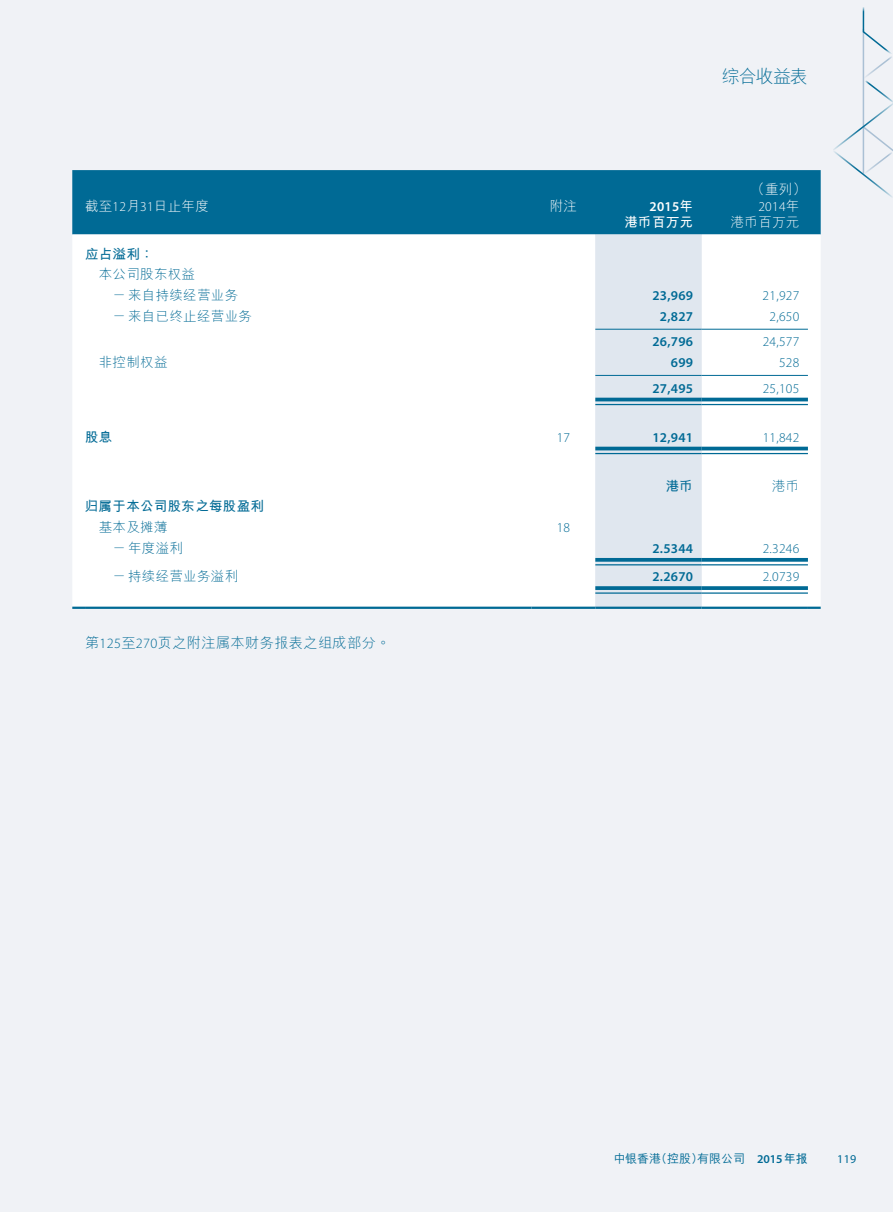
<style>
.page{position:relative;width:893px;height:1212px;background:#f0f2f6}
.page>*{position:absolute;margin:0;border:0;box-sizing:border-box;transform-origin:0 0}
.t1{font:300 18px "M Hei HKS";letter-spacing:-.06em;color:#006a95}
.t2{font:300 14.25px "M Hei HKS";letter-spacing:.02em;color:#006a95}
.t3{font:300 13.5px/20.7px "M Hei HKS";letter-spacing:.02em;color:#006a95}
.t4{font:300 13.5px "Myriad Pro";letter-spacing:.02em;color:#006a95}
.t5{font:600 13.5px "Myriad Pro";letter-spacing:.02em;color:#006a95}
.t6{font:300 13.5px "M Hei HKS";letter-spacing:.02em;color:#fff}
.t7{font:700 13.5px "M Hei HKS";letter-spacing:.02em;color:#006a95}
.t8{font:600 13.5px "Myriad Pro";color:#fff}
.t9{font:300 13.5px "Myriad Pro";color:#fff}
.t10{font:700 13.5px "M Hei HKS";letter-spacing:.02em;color:#fff}
.t11{font:500 12px "M Hei HKS";color:#006a95}
.t12{font:12px "Myriad Pro";color:#006a95}
.s1{font-family:"Myriad Pro"}
.s2{font-family:"M Hei HKS";font-weight:700}
.s3{font-family:"M Hei HKS"}
.s4{font-family:"Myriad Pro";font-weight:600}
.s5{font-weight:700}
</style>
<div class="page">
<svg style="left:833px;top:7px;width:60px;height:190px"></svg>
<div style="left:72px;top:170px;width:749px;height:64px;background:#006a95"></div>
<div style="left:72px;top:234px;width:749px;height:373px;background:#fff"></div>
<div style="left:595px;top:234px;width:107px;height:373px;background:#e0e7ef"></div>
<svg style="left:72px;top:607px;width:13px;height:2px"></svg>
<hr style="left:85px;top:607px;width:446px;height:2px;background:#006a95">
<hr style="left:531px;top:607px;width:64px;height:2px;background:#006a95">
<hr style="left:595px;top:607px;width:107px;height:2px;background:#006a95">
<hr style="left:702px;top:607px;width:106px;height:2px;background:#006a95">
<svg style="left:808px;top:607px;width:13px;height:2px"></svg>
<hr style="left:595px;top:329px;width:107px;height:1px;background:#006a95">
<hr style="left:702px;top:329px;width:106px;height:1px;background:#006a95">
<hr style="left:595px;top:375px;width:107px;height:1px;background:#006a95">
<hr style="left:702px;top:375px;width:106px;height:1px;background:#006a95">
<hr style="left:595px;top:398px;width:107px;height:3px;background:#006a95">
<hr style="left:595px;top:404px;width:107px;height:1px;background:#006a95">
<hr style="left:702px;top:398px;width:106px;height:3px;background:#006a95">
<hr style="left:702px;top:404px;width:106px;height:1px;background:#006a95">
<hr style="left:595px;top:447px;width:107px;height:3px;background:#006a95">
<hr style="left:595px;top:453px;width:107px;height:1px;background:#006a95">
<hr style="left:702px;top:447px;width:106px;height:3px;background:#006a95">
<hr style="left:702px;top:453px;width:106px;height:1px;background:#006a95">
<svg style="left:595px;top:558px;width:107px;height:4px"></svg>
<hr style="left:595px;top:564px;width:107px;height:1px;background:#006a95">
<svg style="left:702px;top:558px;width:106px;height:4px"></svg>
<hr style="left:702px;top:564px;width:106px;height:1px;background:#006a95">
<svg style="left:595px;top:586px;width:107px;height:4px"></svg>
<hr style="left:595px;top:592px;width:107px;height:2px;background:#006a95">
<svg style="left:702px;top:586px;width:106px;height:4px"></svg>
<hr style="left:702px;top:592px;width:106px;height:2px;background:#006a95">
<h1 class="t1" style="left:722px;top:64px;width:87px">綜合收益表</h1>
<p class="t6" style="left:751px;top:180px;width:56px">（重列）</p>
<p class="t6" style="left:85px;top:196px;width:125px">截至<span class="s1">12</span>月<span class="s1">31</span>日止年度</p>
<p class="t6" style="left:550px;top:196px;width:29px">附註</p>
<p class="t8" style="left:649px;top:198px;width:45px">2015<span class="s2">年</span></p>
<p class="t9" style="left:758px;top:199px;width:43px">2014<span class="s3">年</span></p>
<p class="t10" style="left:624px;top:212px;width:70px">港幣百萬元</p>
<p class="t6" style="left:731px;top:213px;width:70px">港幣百萬元</p>
<p class="t7" style="left:85px;top:244px;width:70px">應佔溢利：</p>
<p class="t3" style="left:113px;top:264px;width:127px;text-indent:-14px">本公司股東權益<br>－來自持續經營業務</p>
<p class="t5" style="left:652px;top:287px;width:42px">23,969</p>
<p class="t4" style="left:763px;top:288px;width:38px">21,927</p>
<p class="t3" style="left:113px;top:305px;width:141px">－來自已終止經營業務</p>
<p class="t5" style="left:660px;top:308px;width:35px">2,827</p>
<p class="t4" style="left:769px;top:309px;width:31px">2,650</p>
<p class="t5" style="left:652px;top:333px;width:42px">26,796</p>
<p class="t4" style="left:763px;top:334px;width:38px">24,577</p>
<p class="t3" style="left:99px;top:351px;width:70px">非控制權益</p>
<p class="t5" style="left:671px;top:354px;width:24px">699</p>
<p class="t4" style="left:779px;top:355px;width:22px">528</p>
<p class="t5" style="left:652px;top:379px;width:42px">27,495</p>
<p class="t4" style="left:763px;top:381px;width:38px">25,105</p>
<p class="t7" style="left:85px;top:427px;width:29px">股息</p>
<p class="t4" style="left:557px;top:430px;width:15px">17</p>
<p class="t5" style="left:652px;top:428px;width:42px">12,941</p>
<p class="t4" style="left:763px;top:430px;width:38px">11,842</p>
<p class="t7" style="left:666px;top:476px;width:29px">港幣</p>
<p class="t3" style="left:772px;top:475px;width:29px">港幣</p>
<p class="t7" style="left:85px;top:496px;width:180px">歸屬於本公司股東之每股盈利</p>
<p class="t3" style="left:99px;top:516px;width:70px">基本及攤薄</p>
<p class="t4" style="left:557px;top:520px;width:15px">18</p>
<p class="t3" style="left:113px;top:537px;width:72px">－年度溢利</p>
<p class="t5" style="left:652px;top:540px;width:42px">2.5344</p>
<p class="t4" style="left:763px;top:541px;width:38px">2.3246</p>
<p class="t3" style="left:113px;top:565px;width:127px">－持續經營業務溢利</p>
<p class="t5" style="left:652px;top:568px;width:42px">2.2670</p>
<p class="t4" style="left:763px;top:569px;width:38px">2.0739</p>
<p class="t2" style="left:85px;top:632px;width:307px">第<span class="s1">125</span>至<span class="s1">270</span>頁之附註屬本財務報表之組成部分。</p>
<p class="t11" style="left:613px;top:1150px;width:196px">中銀香港（控股）有限公司 <span class="s4">2015</span><span class="s5">年報</span></p>
<p class="t12" style="left:838px;top:1151px;width:20px">119</p>
</div>
